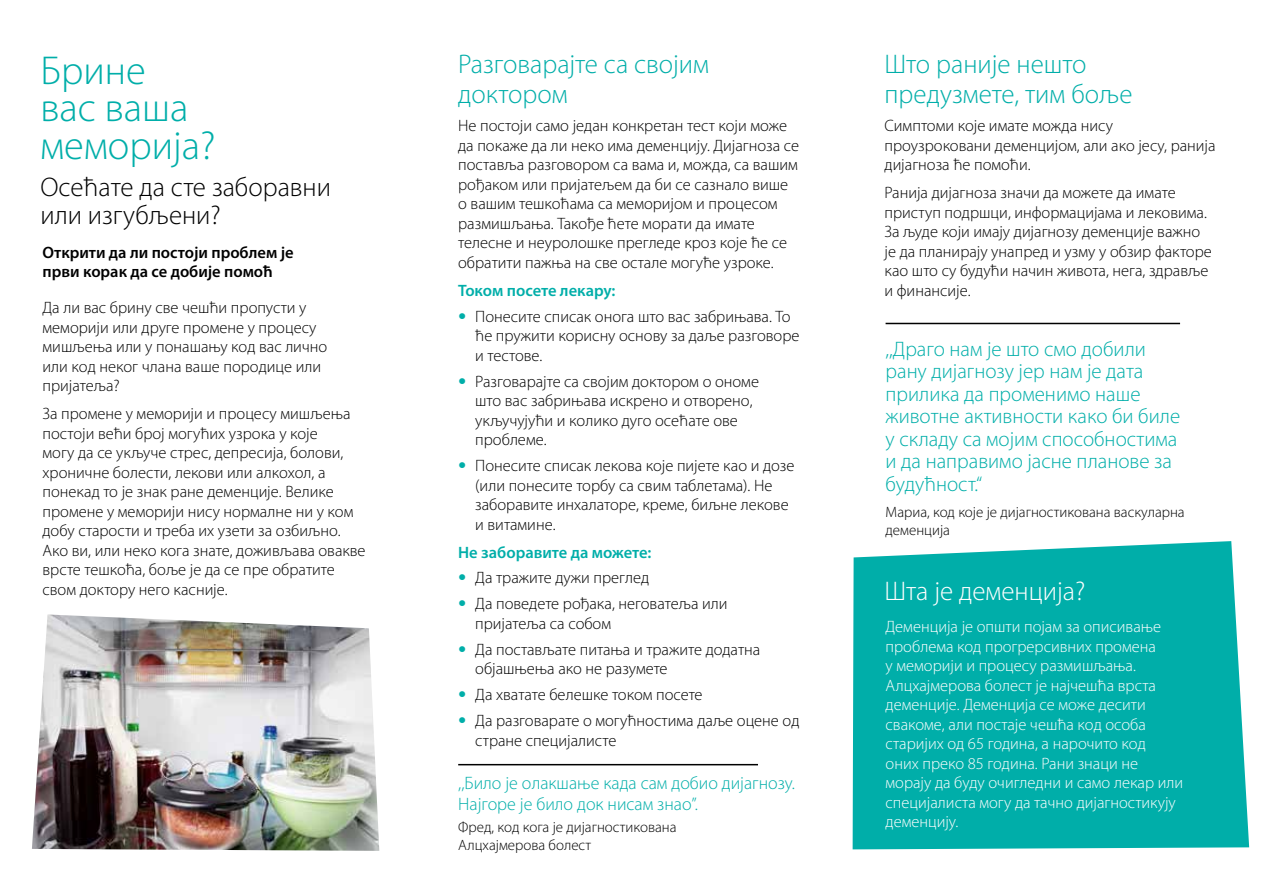
<style>
.page{position:relative;width:1263px;height:893px;background:#fff}
.page>*{position:absolute;margin:0;border:0;box-sizing:border-box;transform-origin:0 0}
.t1{font:300 40.5px/37.5px "Myriad Pro";color:#00aea9}
.t2{font:300 27px/30px "Myriad Pro";color:#00aea9}
.t3{font:300 27px/28.5px "Myriad Pro";color:#000}
.t4{font:300 27px "Myriad Pro";color:#fff}
.t5{font:300 21px/22.5px "Myriad Pro";color:#00aea9}
.t6{font:300 18px/21px "Myriad Pro";color:#00aea9}
.t7{font:300 16.5px/19.5px "Myriad Pro";color:#000}
.t8{font:300 16.5px/19.5px "Myriad Pro";color:#fff}
.t9{font:600 16.5px/19.5px "Myriad Pro";color:#000}
.t10{font:600 16.5px "Myriad Pro";color:#00aea9}
.t11{font:300 15px/18px "Myriad Pro";color:#000}
.s1{font-family:"Helvetica Neue LT Pro";font-weight:500;color:#00aea9}
</style>
<div class="page">
<div style="left:853px;top:541px;width:396px;height:308px;background:#00aea9"></div>
<img style="left:32px;top:614px;width:347px;height:237px">
<hr style="left:458px;top:764px;width:300px;height:1px;background:#000">
<hr style="left:885px;top:323px;width:295px;height:1px;background:#000">
<h1 class="t1" style="left:40px;top:51px;width:177px">Брине<br>вас ваша меморија?</h1>
<h2 class="t3" style="left:40px;top:172px;width:292px">Осећате да сте заборавни или изгубљени?</h2>
<p class="t9" style="left:43px;top:242px;width:253px">Открити да ли постоји проблем је први корак да се добије помоћ</p>
<p class="t7" style="left:43px;top:298px;width:286px">Да ли вас брину све чешћи пропусти у меморији или друге промене у процесу мишљења или у понашању код вас лично или код неког члана ваше породице или пријатеља?</p>
<p class="t7" style="left:43px;top:404px;width:325px">За промене у меморији и процесу мишљења постоји већи број могућих узрока у које<br>могу да се укључе стрес, депресија, болови, хроничне болести, лекови или алкохол, а понекад то је знак ране деменције. Велике промене у меморији нису нормалне ни у ком добу старости и треба их узети за озбиљно.<br>Ако ви, или неко кога знате, доживљава овакве врсте тешкоћа, боље је да се пре обратите свом доктору него касније.</p>
<h2 class="t2" style="left:458px;top:49px;width:252px">Разговарајте са својим доктором</h2>
<p class="t7" style="left:458px;top:116px;width:342px">Не постоји само један конкретан тест који може да покаже да ли неко има деменцију. Дијагноза се поставља разговором са вама и, можда, са вашим рођаком или пријатељем да би се сазнало више о вашим тешкоћама са меморијом и процесом размишљања. Такође ћете морати да имате телесне и неуролошке прегледе кроз које ће се обратити пажња на све остале могуће узроке.</p>
<p class="t10" style="left:458px;top:280px;width:159px">Током посете лекару:</p>
<p class="t7" style="left:475px;top:306px;width:326px;text-indent:-17px"><span class="s1">•</span> Понесите списак онога што вас забрињава. То ће пружити корисну основу за даље разговоре и тестове.</p>
<p class="t7" style="left:475px;top:371px;width:285px;text-indent:-17px"><span class="s1">•</span> Разговарајте са својим доктором о ономе што вас забрињава искрено и отворено, укључујући и колико дуго осећате ове проблеме.</p>
<p class="t7" style="left:475px;top:456px;width:321px;text-indent:-17px"><span class="s1">•</span> Понесите списак лекова које пијете као и дозе (или понесите торбу са свим таблетама). Не заборавите инхалаторе, креме, биљне лекове и витамине.</p>
<p class="t10" style="left:458px;top:542px;width:195px">Не заборавите да можете:</p>
<p class="t7" style="left:458px;top:568px;width:193px"><span class="s1">•</span> Да тражите дужи преглед</p>
<p class="t7" style="left:475px;top:594px;width:254px;text-indent:-17px"><span class="s1">•</span> Да поведете рођака, неговатеља или пријатеља са собом</p>
<p class="t7" style="left:475px;top:639px;width:287px;text-indent:-17px"><span class="s1">•</span> Да постављате питања и тражите додатна објашњења ако не разумете</p>
<p class="t7" style="left:458px;top:685px;width:246px"><span class="s1">•</span> Да хватате белешке током посете</p>
<p class="t7" style="left:475px;top:711px;width:326px;text-indent:-17px"><span class="s1">•</span> Да разговарате о могућностима даље оцене од стране специјалисте</p>
<p class="t6" style="left:458px;top:772px;width:338px">,,Било је олакшање када сам добио дијагнозу.<br>Најгоре је било док нисам знао”.</p>
<p class="t11" style="left:458px;top:818px;width:220px">Фред, код кога је дијагностикована<br>Алцхајмерова болест</p>
<h2 class="t2" style="left:884px;top:49px;width:249px">Што раније нешто предузмете, тим боље</h2>
<p class="t7" style="left:884px;top:116px;width:333px">Симптоми које имате можда нису проузроковани деменцијом, али ако јесу, ранија дијагноза ће помоћи.</p>
<p class="t7" style="left:884px;top:183px;width:329px">Ранија дијагноза значи да можете да имате приступ подршци, информацијама и лековима.<br>За људе који имају дијагнозу деменције важно је да планирају унапред и узму у обзир факторе као што су будући начин живота, нега, здравље и финансије.</p>
<p class="t5" style="left:885px;top:337px;width:296px">,,Драго нам је што смо добили рану дијагнозу јер нам је дата прилика да променимо наше животне активности како би биле у складу са мојим способностима и да направимо јасне планове за будућност.“</p>
<p class="t11" style="left:885px;top:503px;width:301px">Мариа, код које је дијагностикована васкуларна деменција</p>
<h2 class="t4" style="left:884px;top:574px;width:202px">Шта је деменција?</h2>
<p class="t8" style="left:885px;top:617px;width:299px">Деменција је општи појам за описивање проблема код прогрерсивних промена<br>у меморији и процесу размишљања.<br>Алцхајмерова болест је најчешћа врста деменције. Деменција се може десити свакоме, али постаје чешћа код особа старијих од 65 година, а нарочито код<br>оних преко 85 година. Рани знаци не морају да буду очигледни и само лекар или специјалиста могу да тачно дијагностикују деменцију.</p>
</div>
